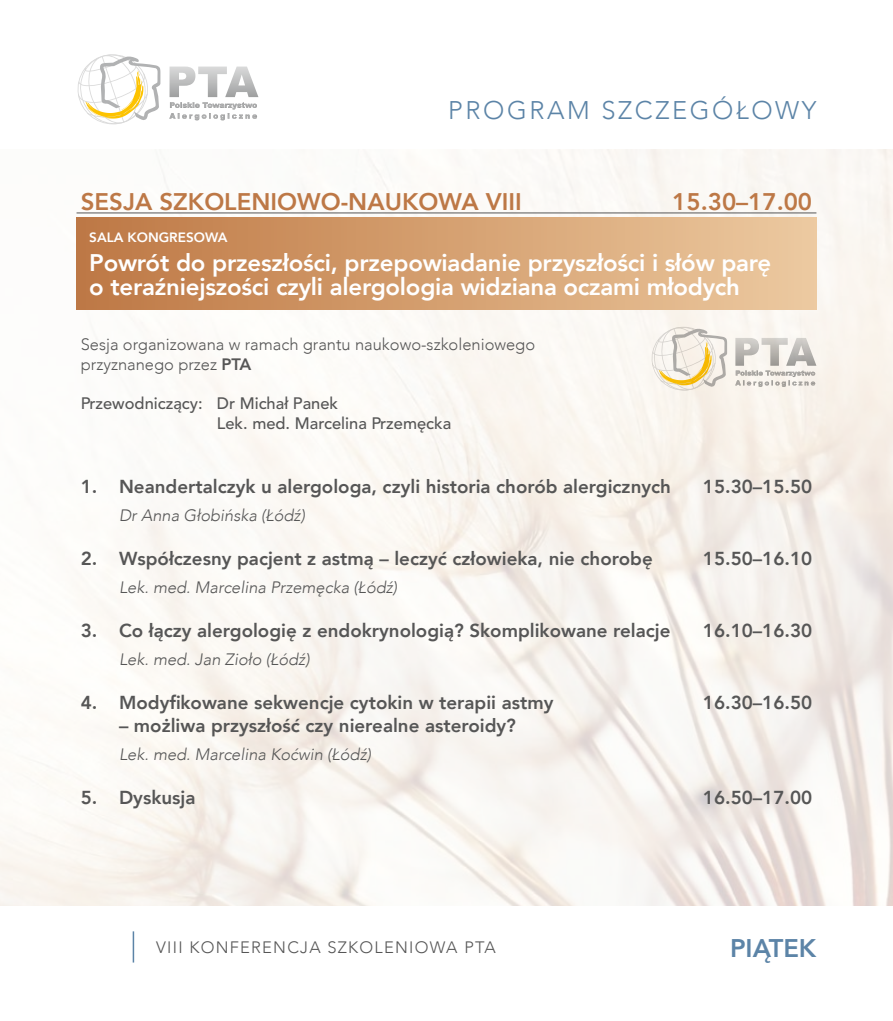
<style>
.page{position:relative;width:893px;height:1021px;background:#fff}
.page>*{position:absolute;margin:0;border:0;box-sizing:border-box;transform-origin:0 0}
.t1{font:300 25.5px "Avenir LT Com";letter-spacing:.1em;color:#5c84a7}
.t2{font:800 25.5px "Avenir LT Com";color:#5c84a7}
.t3{font:800 24px/24px "Avenir LT Com";letter-spacing:-.01em;color:#fff}
.t4{font:800 24px "Avenir LT Com";color:#bd7846}
.t5{font:800 18.75px "Avenir LT Com";color:#565656}
.t6{font:italic 300 16.5px "Avenir LT Com";color:#565656}
.t7{font:300 16.5px/19.8px "Avenir LT Com";color:#565656}
.t8{font:500 16.5px/19.8px "Avenir LTCE";color:#565656}
.t9{font:300 16.5px "Avenir LT Com";letter-spacing:.075em;color:#565656}
.t10{font:800 13.5px "Avenir LT Com";color:#fff}
.s1{font-weight:800}
</style>
<div class="page">
<img style="left:0;top:149px;width:893px;height:756px">
<svg style="left:77px;top:54px;width:83px;height:70px"></svg>
<svg style="left:169px;top:67px;width:89px;height:53px"></svg>
<hr style="left:133px;top:931px;width:1px;height:31px;background:#5c84a7">
<hr style="left:77px;top:212px;width:739px;height:1px;background:#565656">
<div style="left:77px;top:217px;width:739px;height:92px;background:linear-gradient(to right,#be7744,#ecc99f)"></div>
<svg style="left:651px;top:326px;width:76px;height:64px"></svg>
<svg style="left:735px;top:338px;width:81px;height:49px"></svg>
<h1 class="t1" style="left:448px;top:95px;width:370px">PROGRAM SZCZEGÓŁOWY</h1>
<p class="t4" style="left:81px;top:187px;width:443px">SESJA SZKOLENIOWO-NAUKOWA VIII</p>
<p class="t4" style="left:672px;top:187px;width:141px">15.30–17.00</p>
<p class="t10" style="left:89px;top:230px;width:140px">SALA KONGRESOWA</p>
<p class="t3" style="left:89px;top:250px;width:684px">Powrót do przeszłości, przepowiadanie przyszłości i słów parę o teraźniejszości czyli alergologia widziana oczami młodych</p>
<p class="t7" style="left:81px;top:334px;width:456px">Sesja organizowana w ramach grantu naukowo-szkoleniowego przyznanego przez <span class="s1">PTA</span></p>
<p class="t8" style="left:217px;top:394px;width:236px;text-indent:-136px">Przewodniczący: Dr Michał Panek<br>Lek. med. Marcelina Przemęcka</p>
<p class="t5" style="left:81px;top:475px;width:592px">1. Neandertalczyk u alergologa, czyli historia chorób alergicznych</p>
<p class="t5" style="left:703px;top:475px;width:111px">15.30–15.50</p>
<p class="t6" style="left:119px;top:505px;width:187px">Dr Anna Głobińska (Łódź)</p>
<p class="t5" style="left:81px;top:547px;width:573px">2. Współczesny pacjent z astmą – leczyć człowieka, nie chorobę</p>
<p class="t5" style="left:703px;top:547px;width:111px">15.50–16.10</p>
<p class="t6" style="left:119px;top:577px;width:280px">Lek. med. Marcelina Przemęcka (Łódź)</p>
<p class="t5" style="left:81px;top:619px;width:591px">3. Co łączy alergologię z endokrynologią? Skomplikowane relacje</p>
<p class="t5" style="left:703px;top:619px;width:111px">16.10–16.30</p>
<p class="t6" style="left:119px;top:650px;width:192px">Lek. med. Jan Zioło (Łódź)</p>
<p class="t5" style="left:81px;top:691px;width:474px">4. Modyfikowane sekwencje cytokin w terapii astmy</p>
<p class="t5" style="left:703px;top:691px;width:111px">16.30–16.50</p>
<p class="t5" style="left:119px;top:714px;width:398px">– możliwa przyszłość czy nierealne asteroidy?</p>
<p class="t6" style="left:119px;top:744px;width:253px">Lek. med. Marcelina Koćwin (Łódź)</p>
<p class="t5" style="left:81px;top:786px;width:116px">5. Dyskusja</p>
<p class="t5" style="left:703px;top:786px;width:111px">16.50–17.00</p>
<p class="t9" style="left:156px;top:938px;width:341px">VIII KONFERENCJA SZKOLENIOWA PTA</p>
<h1 class="t2" style="left:730px;top:932px;width:88px">PIĄTEK</h1>
</div>
